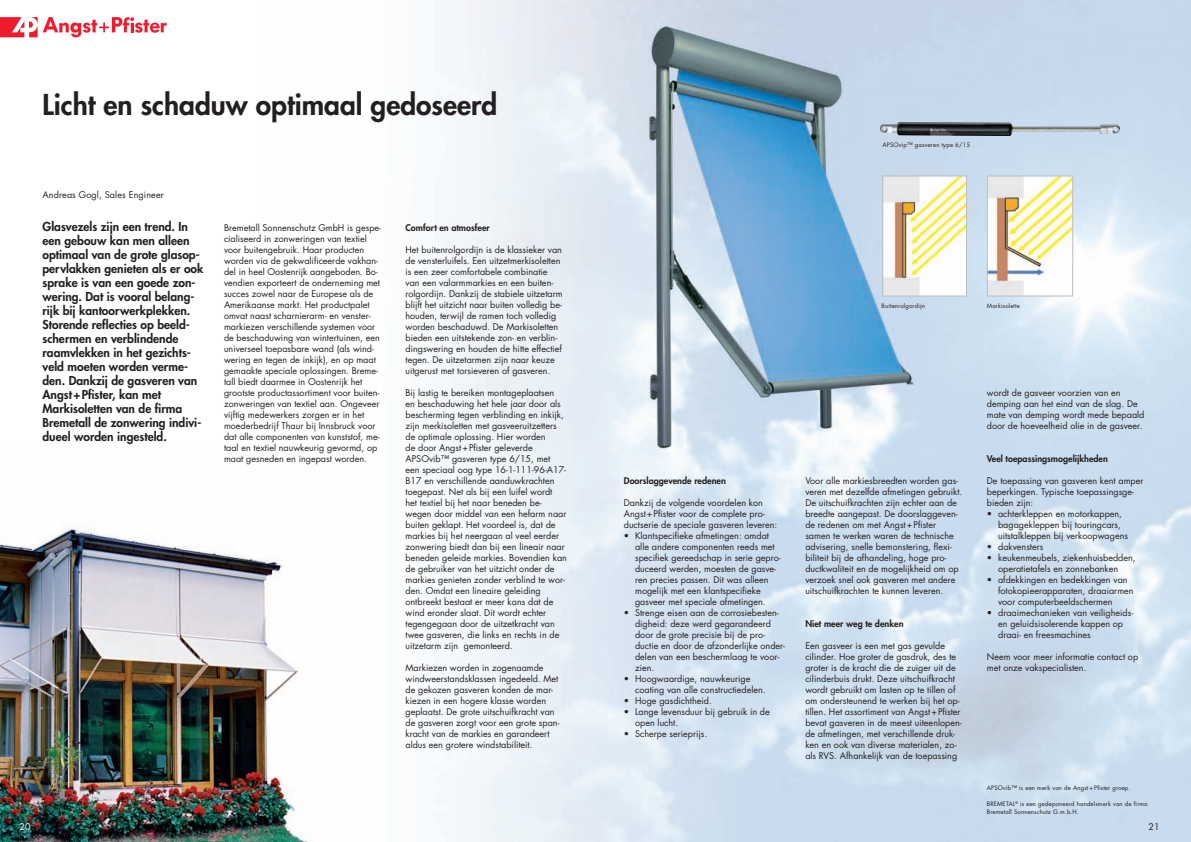
<style>
.page{position:relative;width:1191px;height:842px;background:#fff}
.page>*{position:absolute;margin:0;border:0;box-sizing:border-box;transform-origin:0 0}
.t1{font:800 28px "Futura";color:#231f20}
.t2{font:800 12px/14px "Futura";color:#231f20}
.t3{font:9px/11px "Futura";color:#231f20}
.t4{font:800 9px "Futura";color:#231f20}
.t5{font:9px "Futura";color:#fff}
.t6{font:6px/8px "Futura";letter-spacing:.025em;color:#231f20}
</style>
<div class="page">
<img style="left:434px;top:0;width:757px;height:842px">
<img style="left:0;top:528px;width:309px;height:314px">
<img style="left:884px;top:177px;width:81px;height:118px">
<div style="left:882px;top:175px;width:85px;height:122px;border:1px solid #bcbdc0"></div>
<img style="left:988px;top:177px;width:83px;height:118px">
<div style="left:986px;top:175px;width:87px;height:122px;border:1px solid #bcbdc0"></div>
<img style="left:880px;top:122px;width:240px;height:14px">
<svg style="left:0;top:17px;width:167px;height:20px"></svg>
<h1 class="t1" style="left:43px;top:91px;width:456px">Licht en schaduw optimaal gedoseerd</h1>
<p class="t3" style="left:43px;top:189px;width:123px">Andreas Gogl, Sales Engineer</p>
<p class="t2" style="left:43px;top:221px;width:162px">Glasvezels zijn een trend. In een gebouw kan men alleen optimaal van de grote glasop&shy;pervlakken genieten als er ook sprake is van een goede zon&shy;wering. Dat is vooral belang&shy;rijk bij kantoorwerkplekken.<br>Storende reflecties op beeld&shy;schermen en verblindende raamvlekken in het gezichts&shy;veld moeten worden verme&shy;den. Dankzij de gasveren van<br>Angst + Pfister, kan met<br>Markisoletten van de firma<br>Bremetall de zonwering indivi&shy;dueel worden ingesteld.</p>
<p class="t3" style="left:224px;top:222px;width:159px">Bremetall Sonnenschutz GmbH is gespe&shy;cialiseerd in zonweringen van textiel voor buitengebruik. Haar producten worden via de gekwalificeerde vakhan&shy;del in heel Oostenrijk aangeboden. Bo&shy;vendien exporteert de onderneming met succes zowel naar de Europese als de Amerikaanse markt. Het productpalet omvat naast scharnierarm- en venster&shy;markiezen verschillende systemen voor de beschaduwing van wintertuinen, een universeel toepasbare wand (als wind - wering en tegen de inkijk), en op maat gemaakte speciale oplossingen. Breme&shy;tall biedt daarmee in Oostenrijk het grootste productassortiment voor buiten&shy;zonweringen van textiel aan. Ongeveer vijftig medewerkers zorgen er in het moederbedrijf Thaur bij Innsbruck voor dat alle componenten van kunststof, me&shy;taal en textiel nauwkeurig gevormd, op maat gesneden en ingepast worden.</p>
<p class="t4" style="left:405px;top:223px;width:86px">Comfort en atmosfeer</p>
<p class="t3" style="left:405px;top:244px;width:159px">Het buitenrolgordijn is de klassieker van de vensterluifels. Een uitzetmerkisoletten is een zeer comfortabele combinatie van een valarmmarkies en een buiten&shy;rolgordijn. Dankzij de stabiele uitzetarm blijft het uitzicht naar buiten volledig be&shy;houden, terwijl de ramen toch volledig worden beschaduwd. De Markisoletten bieden een uitstekende zon- en verblin&shy;dingswering en houden de hitte effectief tegen. De uitzetarmen zijn naar keuze uitgerust met torsieveren of gasveren.</p>
<p class="t3" style="left:405px;top:387px;width:163px">Bij lastig te bereiken montageplaatsen<br>en beschaduwing het hele jaar door als bescherming tegen verblinding en inkijk, zijn merkisoletten met gasveeruitzetters de optimale oplossing. Hier worden<br>de door Angst + Pfister geleverde APSOvib™ gasveren type 6/15, met<br>een speciaal oog type 16-1-111-96-A17- B17 en verschillende aanduwkrachten toegepast. Net als bij een luifel wordt<br>het textiel bij het naar beneden be&shy;wegen door middel van een hefarm naar buiten geklapt. Het voordeel is, dat de markies bij het neergaan al veel eerder zonwering biedt dan bij een lineair naar beneden geleide markies. Bovendien kan de gebruiker van het uitzicht onder de markies genieten zonder verblind te wor&shy;den. Omdat een lineaire geleiding ontbreekt bestaat er meer kans dat de wind eronder slaat. Dit wordt echter tegengegaan door de uitzetkracht van twee gasveren, die links en rechts in de uitzetarm zijn gemonteerd.</p>
<p class="t3" style="left:405px;top:662px;width:155px">Markiezen worden in zogenaamde windweerstandsklassen ingedeeld. Met de gekozen gasveren konden de mar&shy;kiezen in een hogere klasse worden geplaatst. De grote uitschuifkracht van de gasveren zorgt voor een grote span&shy;kracht van de markies en garandeert aldus een grotere windstabiliteit.</p>
<p class="t6" style="left:882px;top:141px;width:89px">APSOvip™ gasveren type 6/15</p>
<p class="t6" style="left:881px;top:302px;width:45px">Buitenrolgordijn</p>
<p class="t6" style="left:986px;top:302px;width:35px">Markisolette</p>
<p class="t4" style="left:624px;top:476px;width:104px">Doorslaggevende redenen</p>
<p class="t3" style="left:624px;top:497px;width:155px">Dankzij de volgende voordelen kon<br>Angst + Pfister voor de complete pro&shy;ductserie de speciale gasveren leveren:</p>
<p class="t3" style="left:635px;top:530px;width:147px;text-indent:-11px">• Klantspecifieke afmetingen: omdat alle andere componenten reeds met specifiek gereedschap in serie gepro&shy;duceerd werden, moesten de gasve&shy;ren precies passen. Dit was alleen mogelijk met een klantspecifieke gasveer met speciale afmetingen.</p>
<p class="t3" style="left:635px;top:607px;width:151px;text-indent:-11px">• Strenge eisen aan de corrosiebesten&shy;digheid: deze werd gegarandeerd door de grote precisie bij de pro&shy;ductie en door de afzonderlijke onder&shy;delen van een beschermlaag te voor&shy;zien.</p>
<p class="t3" style="left:635px;top:673px;width:132px;text-indent:-11px">• Hoogwaardige, nauwkeurige coating van alle constructiedelen.</p>
<p class="t3" style="left:624px;top:695px;width:89px">• Hoge gasdichtheid.</p>
<p class="t3" style="left:635px;top:706px;width:136px;text-indent:-11px">• Lange levensduur bij gebruik in de open lucht.</p>
<p class="t3" style="left:624px;top:728px;width:85px">• Scherpe serieprijs.</p>
<p class="t3" style="left:805px;top:475px;width:159px">Voor alle markiesbreedten worden gas&shy;veren met dezelfde afmetingen gebruikt.<br>De uitschuifkrachten zijn echter aan de breedte aangepast. De doorslaggeven&shy;de redenen om met Angst + Pfister samen te werken waren de technische advisering, snelle bemonstering, flexi&shy;biliteit bij de afhandeling, hoge pro&shy;ductkwaliteit en de mogelijkheid om op verzoek snel ook gasveren met andere uitschuifkrachten te kunnen leveren.</p>
<p class="t4" style="left:805px;top:619px;width:100px">Niet meer weg te denken</p>
<p class="t3" style="left:805px;top:640px;width:158px">Een gasveer is een met gas gevulde cilinder. Hoe groter de gasdruk, des te groter is de kracht die de zuiger uit de cilinderbuis drukt. Deze uitschuifkracht wordt gebruikt om lasten op te tillen of om ondersteunend te werken bij het op&shy;tillen. Het assortiment van Angst + Pfister bevat gasveren in de meest uiteenlopen&shy;de afmetingen, met verschillende druk&shy;ken en ook van diverse materialen, zo&shy;als RVS. Afhankelijk van de toepassing</p>
<p class="t3" style="left:986px;top:387px;width:159px">wordt de gasveer voorzien van en demping aan het eind van de slag. De mate van demping wordt mede bepaald door de hoeveelheid olie in de gasveer.</p>
<p class="t4" style="left:986px;top:454px;width:123px">Veel toepassingsmogelijkheden</p>
<p class="t3" style="left:986px;top:475px;width:158px">De toepassing van gasveren kent amper beperkingen. Typische toepassingsge&shy;bieden zijn:</p>
<p class="t3" style="left:998px;top:508px;width:131px;text-indent:-11px">• achterkleppen en motorkappen, bagagekleppen bij touringcars, uitstalkleppen bij verkoopwagens</p>
<p class="t3" style="left:986px;top:541px;width:58px">• dakvensters</p>
<p class="t3" style="left:998px;top:552px;width:139px;text-indent:-11px">• keukenmeubels, ziekenhuisbedden, operatietafels en zonnebanken</p>
<p class="t3" style="left:998px;top:574px;width:137px;text-indent:-11px">• afdekkingen en bedekkingen van fotokopieerapparaten, draaiarmen voor computerbeeldschermen</p>
<p class="t3" style="left:998px;top:607px;width:137px;text-indent:-11px">• draaimechanieken van veiligheids&shy;en geluidsisolerende kappen op draai- en freesmachines</p>
<p class="t3" style="left:986px;top:651px;width:153px">Neem voor meer informatie contact op met onze vakspecialisten.</p>
<p class="t6" style="left:986px;top:784px;width:145px">APSOvib™ is een merk van de Angst + Pfister groep.</p>
<p class="t6" style="left:986px;top:800px;width:162px">BREMETAL<sup>®</sup> is een gedeponeerd handelsmerk van de firma<br>Bremetall Sonnenschutz G.m.b.H.</p>
<p class="t5" style="left:19px;top:822px;width:13px">20</p>
<p class="t3" style="left:1148px;top:822px;width:13px">21</p>
</div>
